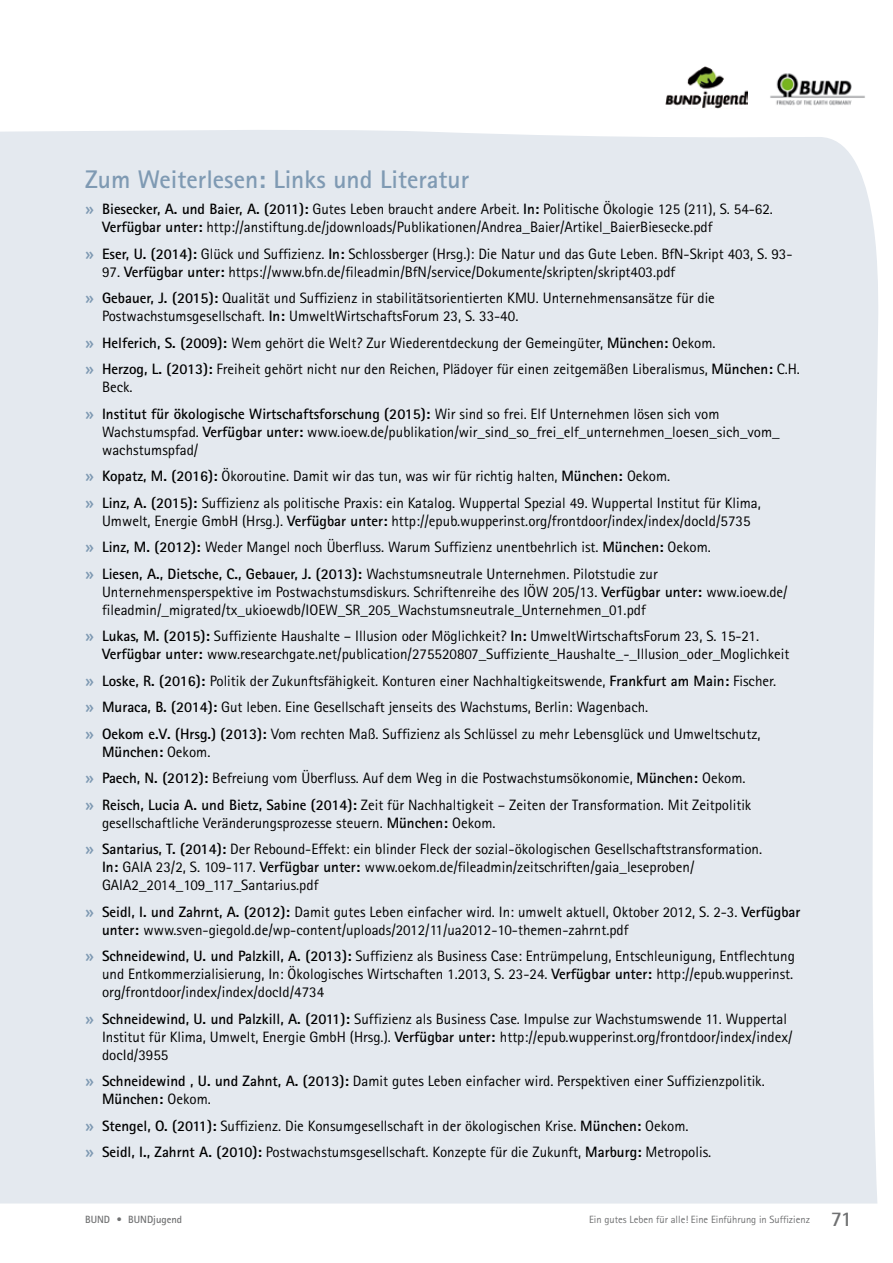
<style>
.page{position:relative;width:893px;height:1263px;background:#fff}
.page>*{position:absolute;margin:0;border:0;box-sizing:border-box;transform-origin:0 0}
.t1{font:700 25.5px "Agfa Rotis Sans Serif";color:#7f9ab3}
.t2{font:15px/26.5px "Agfa Rotis Sans Serif";color:#000}
.t3{font:700 15px/26.5px "Agfa Rotis Sans Serif";color:#000}
.t4{font:10.5px "Agfa Rotis Sans Serif";color:#707172}
.t5{font:700 10.5px "Agfa Rotis Sans Serif";color:#707172}
.s1{font-family:"Officina Sans";font-weight:700;color:#7f9ab3}
.s2{font-weight:700}
.s3{font-weight:400}
.s4{font-family:"Officina Sans";color:#7f9ab3}
.s5{font-weight:700;font-size:21px}
</style>
<div class="page">
<img style="left:665px;top:66px;width:82px;height:42px">
<img style="left:770px;top:73px;width:95px;height:33px">
<div style="left:0;top:130px;width:878px;height:1073px;background:#e4e9ef"></div>
<h1 class="t1" style="left:85px;top:163px;width:386px">Zum Weiterlesen: Links und Literatur</h1>
<p class="t2" style="left:102px;top:200px;width:672px;line-height:18px;text-indent:-17px"><span class="s1">»</span> <span class="s2">Biesecker, A. und Baier, A. (2011):</span> Gutes Leben braucht andere Arbeit. <span class="s2">I n:</span> Politische Ökologie 125 (211), S. 54-62.<br><span class="s2">Verfügbar unter:</span> http://anstiftung.de/jdownloads/Publikationen/Andrea_Baier/Artikel_BaierBiesecke.pdf</p>
<p class="t2" style="left:85px;top:240px;width:709px"><span class="s1">»</span> <span class="s2">Eser, U. (2014):</span> Glück und Suffizienz. <span class="s2">I n:</span> Schlossberger (Hrsg.): Die Natur und das Gute Leben. BfN-Skript 403, S. 93-</p>
<p class="t2" style="left:85px;top:258px;width:631px;text-indent:17px">97. <span class="s2">Verfügbar unter:</span> https://www.bfn.de/fileadmin/BfN/service/Dokumente/skripten/skript403.pdf<br><span class="s1">»</span> <span class="s2">Gebauer, J. (2015):</span> Qualität und Suffizienz in stabilitätsorientierten KMU. Unternehmensansätze für die</p>
<p class="t2" style="left:85px;top:303px;width:716px;text-indent:17px">Postwachstumsgesellschaft. <span class="s2">I n:</span> UmweltWirtschaftsForum 23, S. 33-40.<br><span class="s1">»</span> <span class="s2">Helferich, S. (2009):</span> Wem gehört die Welt? Zur Wiederentdeckung der Gemeingüter, <span class="s2">München:</span> Oekom.<br><span class="s1">»</span> <span class="s2">Herzog, L. (2013):</span> Freiheit gehört nicht nur den Reichen, Plädoyer für einen zeitgemäßen Liberalismus, <span class="s2">München:</span> C.H.</p>
<p class="t3" style="left:85px;top:374px;width:636px;text-indent:17px"><span class="s3">Beck.<br></span><span class="s4">»</span> I nstitut für ökologische Wirtschaftsforschung (2015): <span class="s3">Wir sind so frei. Elf Unternehmen lösen sich vom</span></p>
<p class="t2" style="left:102px;top:423px;width:679px;line-height:18px">Wachstumspfad. <span class="s2">Verfügbar unter:</span> www.ioew.de/publikation/wir_sind_so_frei_elf_unternehmen_loesen_sich_vom_ wachstumspfad/</p>
<p class="t2" style="left:85px;top:463px;width:677px"><span class="s1">»</span> <span class="s2">Kopatz, M. (2016):</span> Ökoroutine. Damit wir das tun, was wir für richtig halten, <span class="s2">München:</span> Oekom.<br><span class="s1">»</span> <span class="s2">Linz, A. (2015):</span> Suffizienz als politische Praxis: ein Katalog. Wuppertal Spezial 49. Wuppertal Institut für Klima,</p>
<p class="t2" style="left:85px;top:507px;width:667px;text-indent:17px">Umwelt, Energie GmbH (Hrsg.). <span class="s2">Verfügbar unter:</span> http://epub.wupperinst.org/frontdoor/index/index/docId/5735 <span class="s1">»</span> <span class="s2">Linz, M. (2012):</span> Weder Mangel noch Überfluss. Warum Suffizienz unentbehrlich ist. <span class="s2">München:</span> Oekom.<br><span class="s1">»</span> <span class="s2">Liesen, A., Dietsche, C., Gebauer, J. (2013):</span> Wachstumsneutrale Unternehmen. Pilotstudie zur</p>
<p class="t2" style="left:102px;top:583px;width:687px;line-height:18px">Unternehmensperspektive im Postwachstumsdiskurs. Schriftenreihe des IÖW 205/13. <span class="s2">Verfügbar unter:</span> www.ioew.de/ fileadmin/_migrated/tx_ukioewdb/IOEW_SR_205_Wachstumsneutrale_Unternehmen_01.pdf</p>
<p class="t2" style="left:102px;top:627px;width:689px;line-height:18px;text-indent:-17px"><span class="s1">»</span> <span class="s2">Lukas, M. (2015):</span> Suffiziente Haushalte – Illusion oder Möglichkeit? <span class="s2">I n:</span> UmweltWirtschaftsForum 23, S. 15-21.<br><span class="s2">Verfügbar unter:</span> www.researchgate.net/publication/275520807_Suffiziente_Haushalte_-_Illusion_oder_Moglichkeit</p>
<p class="t2" style="left:85px;top:667px;width:693px"><span class="s1">»</span> <span class="s2">Loske, R. (2016):</span> Politik der Zukunftsfähigkeit. Konturen einer Nachhaltigkeitswende, <span class="s2">Frankfurt am Main:</span> Fischer. <span class="s1">»</span> <span class="s2">Muraca, B. (2014):</span> Gut leben. Eine Gesellschaft jenseits des Wachstums, Berlin: Wagenbach.<br><span class="s1">»</span> <span class="s2">Oekom e.V. (H rsg.) (2013):</span> Vom rechten Maß. Suffizienz als Schlüssel zu mehr Lebensglück und Umweltschutz,</p>
<p class="t2" style="left:85px;top:738px;width:668px;text-indent:17px"><span class="s2">München:</span> Oekom.<br><span class="s1">»</span> <span class="s2">Paech, N. (2012):</span> Befreiung vom Überfluss. Auf dem Weg in die Postwachstumsökonomie, <span class="s2">München:</span> Oekom. <span class="s1">»</span> <span class="s2">Reisch, Lucia A. und Bietz, Sabine (2014):</span> Zeit für Nachhaltigkeit – Zeiten der Transformation. Mit Zeitpolitik</p>
<p class="t2" style="left:85px;top:809px;width:679px;text-indent:17px">gesellschaftliche Veränderungsprozesse steuern. <span class="s2">München:</span> Oekom.<br><span class="s1">»</span> <span class="s2">Santarius, T. (2014):</span> Der Rebound-Effekt: ein blinder Fleck der sozial-ökologischen Gesellschaftstransformation.</p>
<p class="t2" style="left:102px;top:858px;width:594px;line-height:18px"><span class="s2">I n:</span> GAIA 23/2, S. 109-117. <span class="s2">Verfügbar unter:</span> www.oekom.de/fileadmin/zeitschriften/gaia_leseproben/<br>GAIA2_2014_109_117_Santarius.pdf</p>
<p class="t2" style="left:102px;top:903px;width:700px;line-height:18px;text-indent:-17px"><span class="s1">»</span> <span class="s2">Seidl, I. und Zahrnt, A. (2012):</span> Damit gutes Leben einfacher wird. In: umwelt aktuell, Oktober 2012, S. 2-3. <span class="s2">Verfügbar unter:</span> www.sven-giegold.de/wp-content/uploads/2012/11/ua2012-10-themen-zahrnt.pdf</p>
<p class="t2" style="left:102px;top:947px;width:694px;line-height:18px;text-align:justify;text-indent:-17px"><span class="s1">»</span> <span class="s2">Schneidewind, U. und Palzkill, A. (2013):</span> Suffizienz als Business Case: Entrümpelung, Entschleunigung, Entflechtung und Entkommerzialisierung, In: Ökologisches Wirtschaften 1.2013, S. 23-24. <span class="s2">Verfügbar unter:</span> http://epub.wupperinst. org/frontdoor/index/index/docId/4734</p>
<p class="t2" style="left:102px;top:1010px;width:692px;line-height:18px;text-indent:-17px"><span class="s1">»</span> <span class="s2">Schneidewind, U. und Palzkill, A. (2011):</span> Suffizienz als Business Case. Impulse zur Wachstumswende 11. Wuppertal<br>Institut für Klima, Umwelt, Energie GmbH (Hrsg.). <span class="s2">Verfügbar unter:</span> http://epub.wupperinst.org/frontdoor/index/index/ docId/3955</p>
<p class="t2" style="left:102px;top:1072px;width:664px;line-height:18px;text-indent:-17px"><span class="s1">»</span> <span class="s2">Schneidewind , U. und Zahnt, A. (2013):</span> Damit gutes Leben einfacher wird. Perspektiven einer Suffizienzpolitik.<br><span class="s2">München:</span> Oekom.</p>
<p class="t2" style="left:85px;top:1112px;width:628px"><span class="s1">»</span> <span class="s2">Stengel, O. (2011):</span> Suffizienz. Die Konsumgesellschaft in der ökologischen Krise. <span class="s2">München:</span> Oekom.<br><span class="s1">»</span> <span class="s2">Seidl, I., Zahrnt A. (2010):</span> Postwachstumsgesellschaft. Konzepte für die Zukunft, <span class="s2">Marburg:</span> Metropolis.</p>
<p class="t5" style="left:85px;top:1213px;width:99px">BUND • BUNDjugend</p>
<p class="t4" style="left:589px;top:1214px;width:264px">Ein gutes Leben für alle! Eine Einführung in Suffizienz <span class="s5">71</span></p>
</div>
